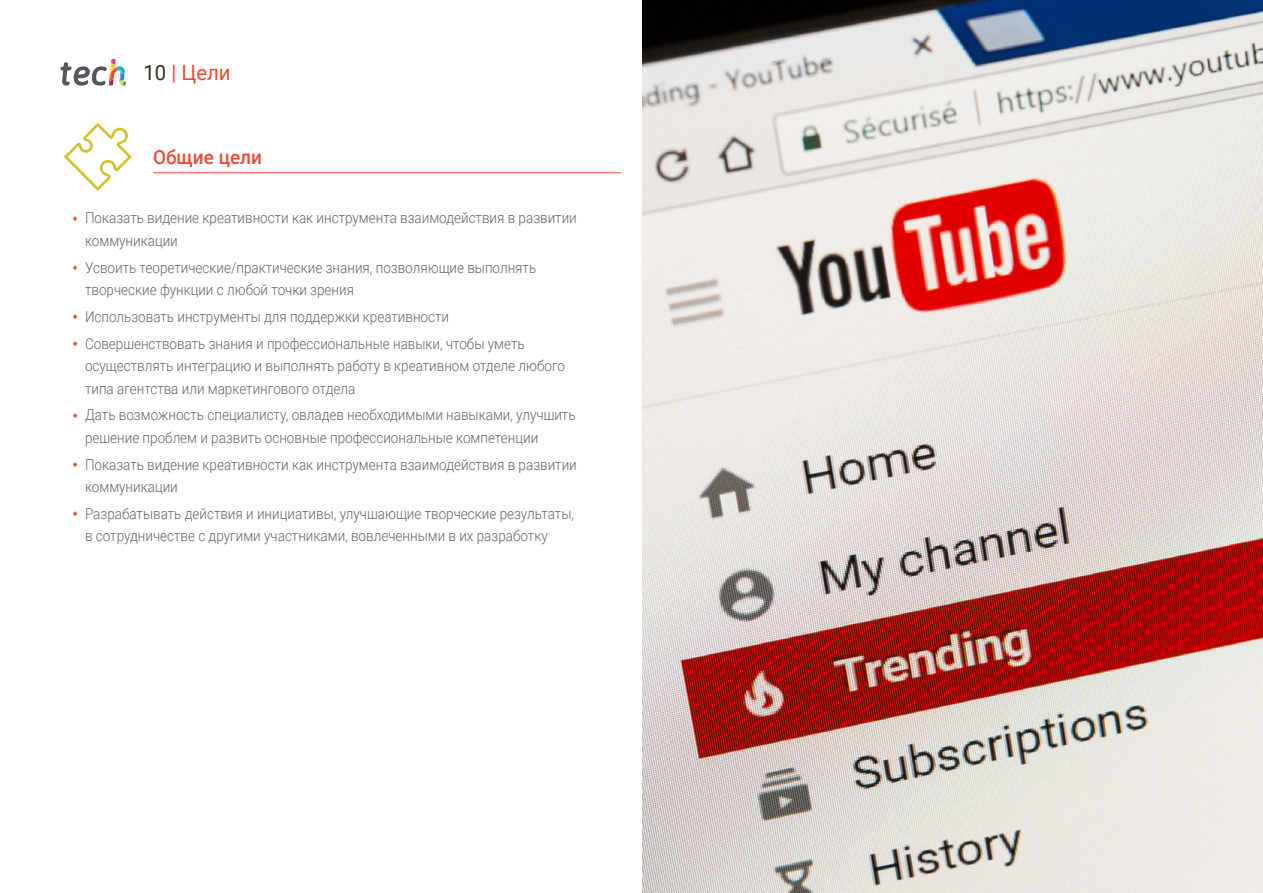
<style>
.page{position:relative;width:1263px;height:893px;background:#fff}
.page>*{position:absolute;margin:0;border:0;box-sizing:border-box;transform-origin:0 0}
.t1{font:21px "Roboto";color:#e94d35}
.t2{font:500 19.5px "Roboto";color:#e94d35}
.t3{font:300 15px/22.5px "Roboto";color:#61646a;scale:.9 1}
.s1{color:#312e20}
</style>
<div class="page">
<hr style="left:153px;top:172px;width:468px;height:1px;background:#e94d35">
<svg style="left:64px;top:123px;width:68px;height:68px"></svg>
<img style="left:642px;top:0;width:621px;height:893px">
<svg style="left:61px;top:59px;width:65px;height:27px"></svg>
<h1 class="t1" style="left:144px;top:57px;width:89px"><span class="s1">10</span> | Цели</h1>
<h2 class="t2" style="left:153px;top:144px;width:110px">Общие цели</h2>
<p class="t3" style="left:85px;top:206px;width:548px">Показать видение креативности как инструмента взаимодействия в развитии коммуникации</p>
<p class="t3" style="left:85px;top:255px;width:503px">Усвоить теоретические/практические знания, позволяющие выполнять творческие функции с любой точки зрения</p>
<p class="t3" style="left:85px;top:303px;width:490px;line-height:26.7px">Использовать инструменты для поддержки креативности<br>Совершенствовать знания и профессиональные навыки, чтобы уметь</p>
<p class="t3" style="left:85px;top:354px;width:535px">осуществлять интеграцию и выполнять работу в креативном отделе любого типа агентства или маркетингового отдела</p>
<p class="t3" style="left:85px;top:403px;width:546px">Дать возможность специалисту, овладев необходимыми навыками, улучшить решение проблем и развить основные профессиональные компетенции</p>
<p class="t3" style="left:85px;top:452px;width:548px">Показать видение креативности как инструмента взаимодействия в развитии коммуникации</p>
<p class="t3" style="left:85px;top:502px;width:545px">Разрабатывать действия и инициативы, улучшающие творческие результаты, в сотрудничестве с другими участниками, вовлеченными в их разработку</p>
</div>
